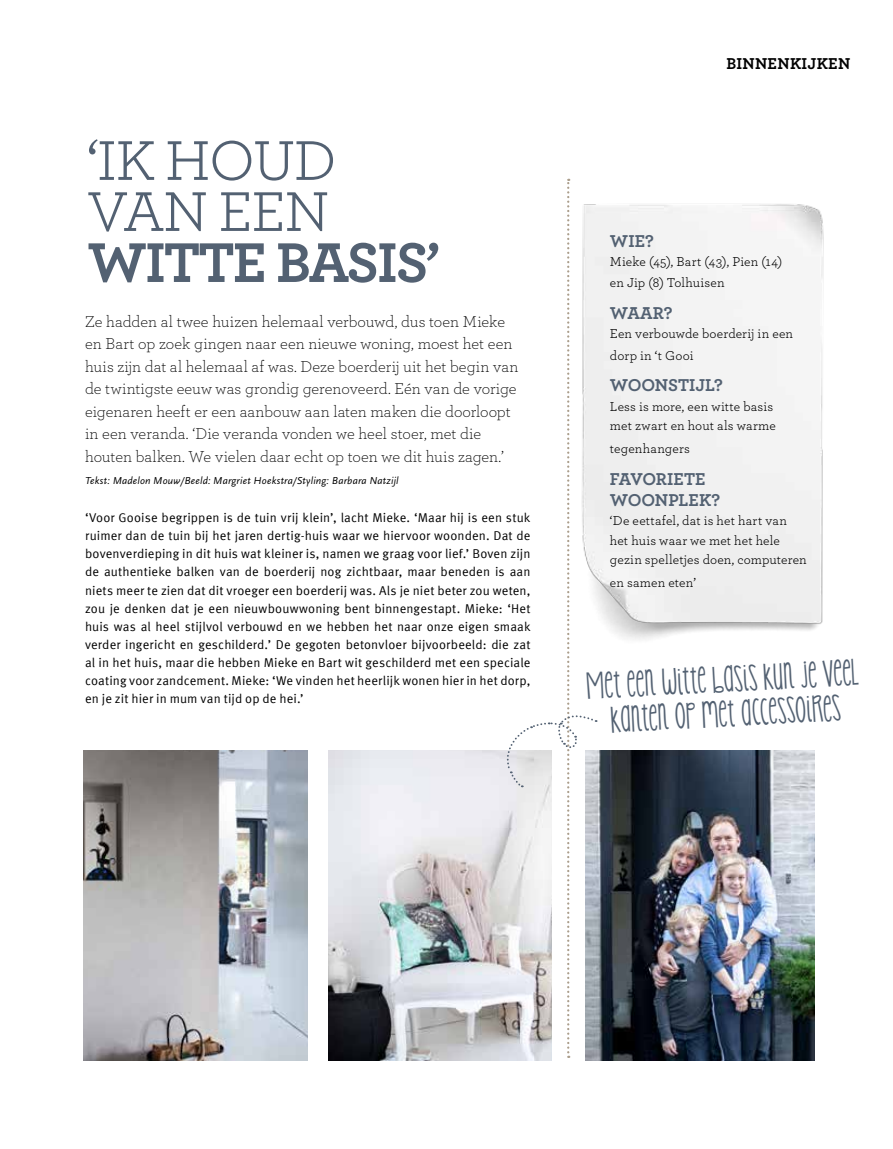
<style>
.page{position:relative;width:893px;height:1149px;background:#fff}
.page>*{position:absolute;margin:0;border:0;box-sizing:border-box;transform-origin:0 0}
.t1{font:58.65px/51px "Archer";letter-spacing:-.03em;color:#536172}
.t2{font:700 58.65px "Archer";letter-spacing:-.03em;color:#536172}
.t3{font:30px/34.5px "KG Skinny Latte";color:#536172;text-align:center}
.t4{font:700 18px/21px "Archer";color:#536172}
.t5{font:300 16.5px/22.5px "Archer";letter-spacing:-.005em;color:#000}
.t6{font:700 16.5px "Archer";letter-spacing:.015em;color:#000}
.t7{font:13.5px/19.5px "Archer";letter-spacing:.01em;color:#000}
.t8{font:12.75px/18px "Meta Offc Norm";letter-spacing:.01em;color:#000;text-align:justify}
.t9{font:italic 10.5px "Scala Sans";letter-spacing:.02em;color:#000}
</style>
<div class="page">
<img style="left:83px;top:750px;width:224px;height:309px">
<img style="left:585px;top:750px;width:230px;height:309px">
<img style="left:328px;top:750px;width:224px;height:309px">
<div style="left:597px;top:204px;width:227px;height:436px;background:#f1f1f1"></div>
<svg style="left:503px;top:179px;width:94px;height:878px"></svg>
<h1 class="t1" style="left:87px;top:132px;width:244px">‘Ik houd van ee n</h1>
<h1 class="t2" style="left:87px;top:216px;width:355px">WITTE BASIS’</h1>
<p class="t5" style="left:85px;top:309px;width:435px">Ze hadden al twee huizen helemaal verbouwd, dus toen Mieke en Bart op zoek gingen naar een nieuwe woning, moest het een huis zijn dat al helemaal af was. Deze boerderij uit het begin van de twintigste eeuw was grondig gerenoveerd. Eén van de vorige eigenaren heeft er een aanbouw aan laten maken die doorloopt in een veranda. ‘Die veranda vonden we heel stoer, met die houten balken. We vielen daar echt op toen we dit huis zagen.’</p>
<p class="t9" style="left:85px;top:475px;width:315px">Tekst: Madelon Mouw/Beeld: Margriet Hoekstra/Styling: Barbara Natzijl</p>
<p class="t8" style="left:85px;top:509px;width:447px">‘Voor Gooise begrippen is de tuin vrij klein’, lacht Mieke. ‘Maar hij is een stuk ruimer dan de tuin bij het jaren dertig-huis waar we hiervoor woonden. Dat de bovenverdieping in dit huis wat kleiner is, namen we graag voor lief.’ Boven zijn de authentieke balken van de boerderij nog zichtbaar, maar beneden is aan niets meer te zien dat dit vroeger een boerderij was. Als je niet beter zou weten, zou je denken dat je een nieuwbouwwoning bent binnengestapt. Mieke: ‘Het huis was al heel stijlvol verbouwd en we hebben het naar onze eigen smaak verder ingericht en geschilderd.’ De gegoten betonvloer bijvoorbeeld: die zat al in het huis, maar die hebben Mieke en Bart wit geschilderd met een speciale coating voor zandcement. Mieke: ‘We vinden het heerlijk wonen hier in het dorp, en je zit hier in mum van tijd op de hei.’</p>
<p class="t6" style="left:726px;top:50px;width:126px">BINNENKIJKEN</p>
<h3 class="t4" style="left:610px;top:229px;width:46px">WIE?</h3>
<p class="t7" style="left:610px;top:250px;width:174px;line-height:21px">Mieke (45), Bart (43), Pien (14) en Jip (8) Tolhuisen</p>
<h3 class="t4" style="left:610px;top:301px;width:64px">WAAR?</h3>
<p class="t7" style="left:610px;top:322px;width:185px;line-height:21.6px">Een verbouwde boerderij in een dorp in ‘t Gooi</p>
<h3 class="t4" style="left:610px;top:373px;width:114px">WOONSTIJL?</h3>
<p class="t7" style="left:610px;top:396px;width:168px">Less is more, een witte basis met zwart en hout als warme</p>
<p class="t7" style="left:610px;top:438px;width:81px">tegenhangers</p>
<h3 class="t4" style="left:610px;top:466px;width:112px">FAVORIETE<br>WOONPLEK?</h3>
<p class="t7" style="left:610px;top:510px;width:198px">‘De eettafel, dat is het hart van het huis waar we met het hele gezin spelletjes doen, computeren</p>
<p class="t7" style="left:610px;top:571px;width:88px">en samen eten’</p>
<h2 class="t3" style="left:585px;top:669px;width:275px;rotate:-3deg">Met een witte basis kun je veel kanten op met accessoires</h2>
</div>
